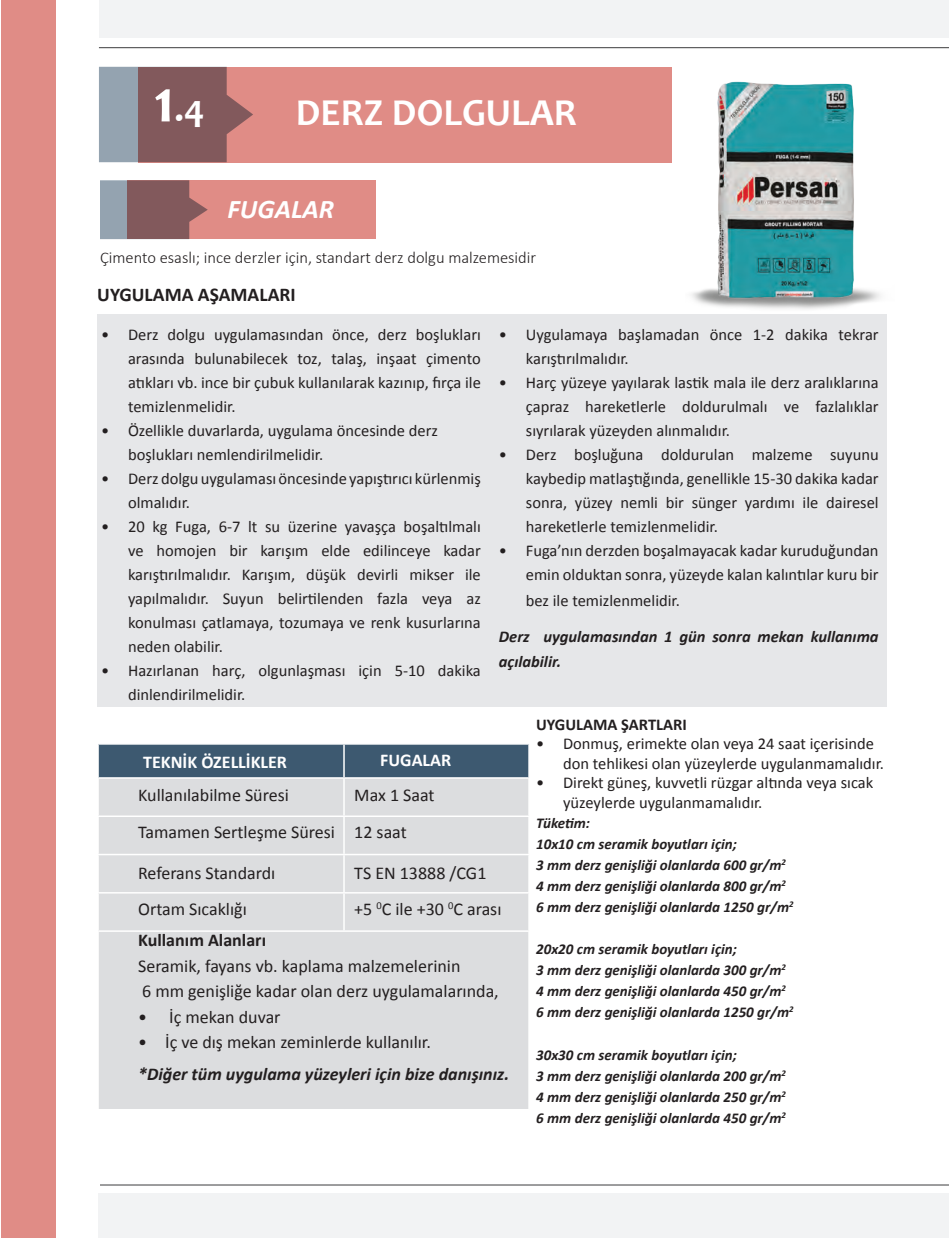
<style>
.page{position:relative;width:949px;height:1238px;background:#fff}
.page>*{position:absolute;margin:0;border:0;box-sizing:border-box;transform-origin:0 0}
.t1{font:700 62.25px "Candara";color:#fff}
.t2{font:700 38.25px "Candara";color:#fff}
.t3{font:italic 700 27px "Calibri";color:#fff}
.t4{font:700 19.5px "Calibri";color:#231f20}
.t5{font:18px/37.5px "Calibri";color:#231f20}
.t6{font:italic 700 18px "Calibri";color:#231f20}
.t7{font:700 18px "Calibri";color:#fff}
.t8{font:700 18px "Calibri";color:#231f20}
.t9{font:16.5px/24px "Calibri";color:#231f20}
.t10{font:300 16.5px "Calibri";color:#231f20}
.t11{font:italic 700 16.5px/25.5px "Calibri";color:#231f20}
.t12{font:700 16.5px "Calibri";color:#231f20}
.t13{font:italic 700 15px/21px "Calibri";color:#231f20}
.s1{font-size:38.25px}
.s2{font-size:38.7px}
</style>
<div class="page">
<hr style="left:100px;top:1184px;width:848px;height:1px;background:#3c3c3d">
<div style="left:99px;top:0;width:849px;height:38px;background:#f2f3f4"></div>
<div style="left:99px;top:1193px;width:849px;height:44px;background:#f2f3f4"></div>
<hr style="left:99px;top:47px;width:849px;height:1px;background:#3c3c3d">
<div style="left:1px;top:0;width:54px;height:1237px;background:#e08c86"></div>
<img style="left:681px;top:81px;width:206px;height:234px">
<div style="left:138px;top:67px;width:533px;height:95px;background:#e08c86"></div>
<svg style="left:99px;top:67px;width:154px;height:95px;background:#937276"></svg>
<div style="left:99px;top:744px;width:429px;height:33px;background:#3d5970"></div>
<div style="left:99px;top:779px;width:429px;height:329px;background:#dcdddf"></div>
<hr style="left:97px;top:815px;width:247px;height:2px;background:#fff">
<hr style="left:344px;top:892px;width:185px;height:1px;background:#fff">
<hr style="left:344px;top:930px;width:185px;height:1px;background:#fff">
<hr style="left:343px;top:744px;width:1px;height:33px;background:#fff">
<hr style="left:344px;top:853px;width:185px;height:2px;background:#fff">
<hr style="left:344px;top:815px;width:185px;height:2px;background:#fff">
<hr style="left:97px;top:853px;width:247px;height:2px;background:#fff">
<hr style="left:97px;top:892px;width:247px;height:1px;background:#fff">
<hr style="left:97px;top:930px;width:247px;height:1px;background:#fff">
<hr style="left:343px;top:778px;width:1px;height:37px;background:#fff">
<hr style="left:343px;top:817px;width:1px;height:36px;background:#fff">
<hr style="left:343px;top:855px;width:1px;height:37px;background:#fff">
<hr style="left:343px;top:893px;width:1px;height:37px;background:#fff">
<div style="left:127px;top:180px;width:249px;height:59px;background:#e08c86"></div>
<svg style="left:100px;top:180px;width:108px;height:59px;background:#937277"></svg>
<div style="left:97px;top:315px;width:789px;height:392px;background:#e6e7e9"></div>
<h1 class="t1" style="left:154px;top:62px;width:53px">1<span class="s1">.</span><span class="s2">4</span></h1>
<h2 class="t2" style="left:296px;top:88px;width:282px">DERZ DOLGULAR</h2>
<h3 class="t3" style="left:227px;top:192px;width:108px">FUGALAR</h3>
<p class="t10" style="left:100px;top:247px;width:437px">Çimento esaslı; ince derzler için, standart derz dolgu malzemesidir</p>
<p class="t4" style="left:97px;top:282px;width:200px">UYGULAMA AŞAMALARI</p>
<p class="t9" style="left:128px;top:322px;width:354px;text-align:justify;text-indent:-27px">• Derz dolgu uygulamasından önce, derz boşlukları arasında bulunabilecek toz, talaş, inşaat çimento atıkları vb. ince bir çubuk kullanılarak kazınıp, fırça ile temizlenmelidir.</p>
<p class="t9" style="left:128px;top:418px;width:311px;text-indent:-27px">• Özellikle duvarlarda, uygulama öncesinde derz boşlukları nemlendirilmelidir.</p>
<p class="t9" style="left:128px;top:466px;width:354px;text-indent:-27px">• Derz dolgu uygulaması öncesinde yapıştırıcı kürlenmiş olmalıdır.</p>
<p class="t9" style="left:128px;top:514px;width:354px;text-align:justify;text-indent:-27px">• 20 kg Fuga, 6-7 lt su üzerine yavaşça boşaltılmalı ve homojen bir karışım elde edilinceye kadar karıştırılmalıdır. Karışım, düşük devirli mikser ile yapılmalıdır. Suyun belirtilenden fazla veya az konulması çatlamaya, tozumaya ve renk kusurlarına neden olabilir.</p>
<p class="t9" style="left:128px;top:658px;width:354px;text-indent:-27px">• Hazırlanan harç, olgunlaşması için 5-10 dakika dinlendirilmelidir.</p>
<p class="t9" style="left:525px;top:322px;width:354px;text-indent:-27px">• Uygulamaya başlamadan önce 1-2 dakika tekrar karıştırılmalıdır.</p>
<p class="t9" style="left:525px;top:370px;width:354px;text-align:justify;text-indent:-27px">• Harç yüzeye yayılarak lastik mala ile derz aralıklarına çapraz hareketlerle doldurulmalı ve fazlalıklar sıyrılarak yüzeyden alınmalıdır.</p>
<p class="t9" style="left:525px;top:443px;width:354px;text-align:justify;text-indent:-27px">• Derz boşluğuna doldurulan malzeme suyunu kaybedip matlaştığında, genellikle 15-30 dakika kadar sonra, yüzey nemli bir sünger yardımı ile dairesel hareketlerle temizlenmelidir.</p>
<p class="t9" style="left:498px;top:539px;width:381px;text-align:right">• Fuga’nın derzden boşalmayacak kadar kuruduğundan emin olduktan sonra, yüzeyde kalan kalıntılar kuru bir</p>
<p class="t9" style="left:525px;top:588px;width:155px">bez ile temizlenmelidir.</p>
<p class="t11" style="left:498px;top:623px;width:381px">Derz uygulamasından 1 gün sonra mekan kullanıma açılabilir.</p>
<p class="t7" style="left:143px;top:750px;width:145px">TEKNİK ÖZELLİKLER</p>
<p class="t5" style="left:138px;top:775px;width:152px">Kullanılabilme Süresi</p>
<p class="t7" style="left:380px;top:748px;width:73px">FUGALAR</p>
<p class="t5" style="left:138px;top:775px;width:298px;text-indent:216px">Max 1 Saat<br>Tamamen Sertleşme Süresi 12 saat</p>
<p class="t5" style="left:138px;top:853px;width:139px">Referans Standardı</p>
<p class="t5" style="left:354px;top:853px;width:134px">TS EN 13888 /CG1</p>
<p class="t5" style="left:138px;top:889px;width:110px">Ortam Sıcaklığı</p>
<p class="t5" style="left:354px;top:889px;width:149px">+5 <sup>0</sup>C ile +30 <sup>0</sup>C arası</p>
<p class="t8" style="left:138px;top:928px;width:129px">Kullanım Alanları</p>
<p class="t5" style="left:138px;top:952px;width:362px;line-height:25.5px">Seramik, fayans vb. kaplama malzemelerinin<br>6 mm genişliğe kadar olan derz uygulamalarında,</p>
<p class="t5" style="left:138px;top:997px;width:144px">• İç mekan duvar</p>
<p class="t5" style="left:138px;top:1023px;width:294px">• İç ve dış mekan zeminlerde kullanılır.</p>
<p class="t6" style="left:138px;top:1062px;width:372px">*Diğer tüm uygulama yüzeyleri için bize danışınız.</p>
<p class="t12" style="left:536px;top:713px;width:152px">UYGULAMA ŞARTLARI</p>
<p class="t9" style="left:563px;top:733px;width:322px;line-height:19.5px;text-indent:-27px">• Donmuş, erimekte olan veya 24 saat içerisinde don tehlikesi olan yüzeylerde uygulanmamalıdır.</p>
<p class="t9" style="left:563px;top:772px;width:311px;line-height:19.5px;text-indent:-27px">• Direkt güneş, kuvvetli rüzgar altında veya sıcak yüzeylerde uygulanmamalıdır.</p>
<p class="t13" style="left:536px;top:812px;width:259px">Tüketim:<br>10x10 cm seramik boyutları için;<br>3 mm derz genişliği olanlarda 600 gr/m<sup>2<br></sup>4 mm derz genişliği olanlarda 800 gr/m<sup>2<br></sup>6 mm derz genişliği olanlarda 1250 gr/m<sup>2</sup></p>
<p class="t13" style="left:536px;top:938px;width:259px">20x20 cm seramik boyutları için;<br>3 mm derz genişliği olanlarda 300 gr/m<sup>2<br></sup>4 mm derz genişliği olanlarda 450 gr/m<sup>2<br></sup>6 mm derz genişliği olanlarda 1250 gr/m<sup>2</sup></p>
<p class="t13" style="left:536px;top:1043px;width:251px">30x30 cm seramik boyutları için;<br>3 mm derz genişliği olanlarda 200 gr/m<sup>2<br></sup>4 mm derz genişliği olanlarda 250 gr/m<sup>2<br></sup>6 mm derz genişliği olanlarda 450 gr/m<sup>2</sup></p>
</div>
